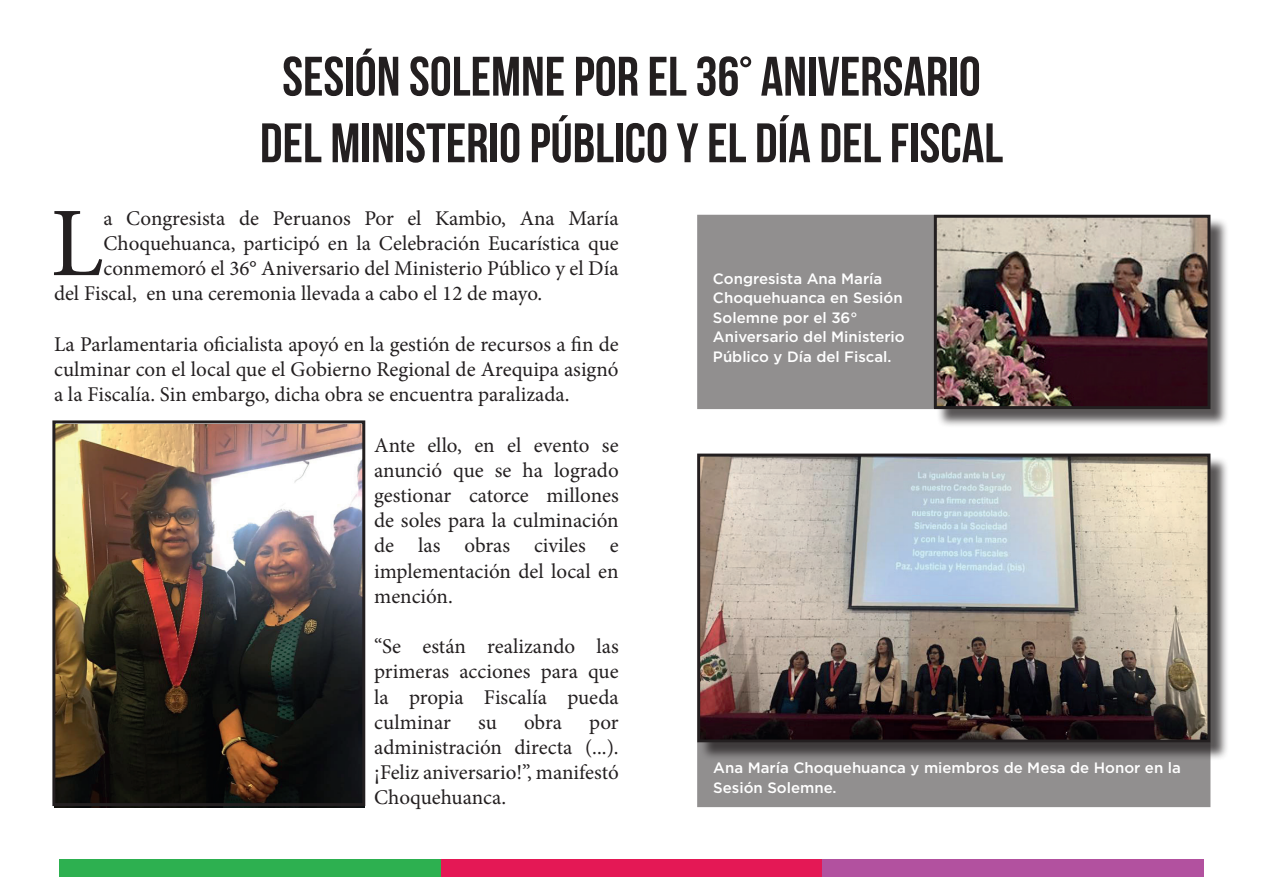
<style>
.page{position:relative;width:1263px;height:893px;background:#fff}
.page>*{position:absolute;margin:0;border:0;box-sizing:border-box;transform-origin:0 0}
.t1{font:98.55px "Minion Pro";color:#231f20}
.t2{font:55.5px/66.6px "Bebas Neue";color:#231f20;text-align:center}
.t3{font:21px/25.2px "Minion Pro";color:#231f20;text-align:justify}
.t4{font:500 15px/19.5px "Gotham";color:#fff}
</style>
<div class="page">
<img style="left:54px;top:424px;width:310px;height:383px">
<div style="left:936px;top:217px;width:293px;height:211px;background:#231f20;opacity:.75"></div>
<img style="left:938px;top:219px;width:268px;height:186px">
<div style="left:934px;top:215px;width:276px;height:194px;border:3px solid #231f20"></div>
<div style="left:699px;top:456px;width:530px;height:305px;background:#231f20;opacity:.75"></div>
<img style="left:701px;top:458px;width:505px;height:280px">
<div style="left:697px;top:454px;width:513px;height:288px;border:3px solid #231f20"></div>
<div style="left:698px;top:215px;width:235px;height:193px;background:#918f8f"></div>
<div style="left:59px;top:859px;width:382px;height:18px;background:#2db050"></div>
<div style="left:441px;top:859px;width:381px;height:18px;background:#e41855"></div>
<div style="left:822px;top:859px;width:382px;height:18px;background:#b2519f"></div>
<svg style="left:700px;top:745px;width:507px;height:59px;fill:#918f8f"></svg>
<div style="left:697px;top:742px;width:513px;height:65px;border:2px solid #231f20"></div>
<div style="left:52px;top:420px;width:313px;height:386px;border:3px solid #231f20"></div>
<h2 class="t2" style="left:260px;top:42px;width:745px">SESIÓN SOLEMNE POR EL 36° ANIVERSARIO<br>DEL MINISTERIO PÚBLICO Y EL DÍA DEL FISCAL</h2>
<h1 class="t1" style="left:50px;top:178px;width:55px">L</h1>
<p class="t3" style="left:103px;top:205px;width:517px">a Congresista de Peruanos Por el Kambio, Ana María</p>
<p class="t3" style="left:103px;top:231px;width:517px">Choquehuanca, participó en la Celebración Eucarística que</p>
<p class="t3" style="left:103px;top:256px;width:517px">conmemoró el 36° Aniversario del Ministerio Público y el Día</p>
<p class="t3" style="left:54px;top:281px;width:490px">del Fiscal, en una ceremonia llevada a cabo el 12 de mayo.</p>
<p class="t3" style="left:54px;top:331px;width:566px">La Parlamentaria oficialista apoyó en la gestión de recursos a fin de culminar con el local que el Gobierno Regional de Arequipa asignó a la Fiscalía. Sin embargo, dicha obra se encuentra paralizada.</p>
<p class="t3" style="left:374px;top:432px;width:246px">Ante ello, en el evento se anunció que se ha logrado gestionar catorce millones de soles para la culminación de las obras civiles e implementación del local en mención.</p>
<p class="t3" style="left:374px;top:634px;width:246px">“Se están realizando las primeras acciones para que la propia Fiscalía pueda culminar</p>
<p class="t3" style="left:478px;top:709px;width:20px">su</p>
<p class="t3" style="left:524px;top:709px;width:40px">obra</p>
<p class="t3" style="left:374px;top:709px;width:246px;text-indent:215px">por administración directa (...). ¡Feliz aniversario!”, manifestó Choquehuanca.</p>
<p class="t4" style="left:713px;top:268px;width:193px">Congresista Ana María<br>Choquehuanca en Sesión<br>Solemne por el 36°<br>Aniversario del Ministerio<br>Público y Día del Fiscal.</p>
<p class="t4" style="left:713px;top:758px;width:469px">Ana María Choquehuanca y miembros de Mesa de Honor en la<br>Sesión Solemne.</p>
</div>
